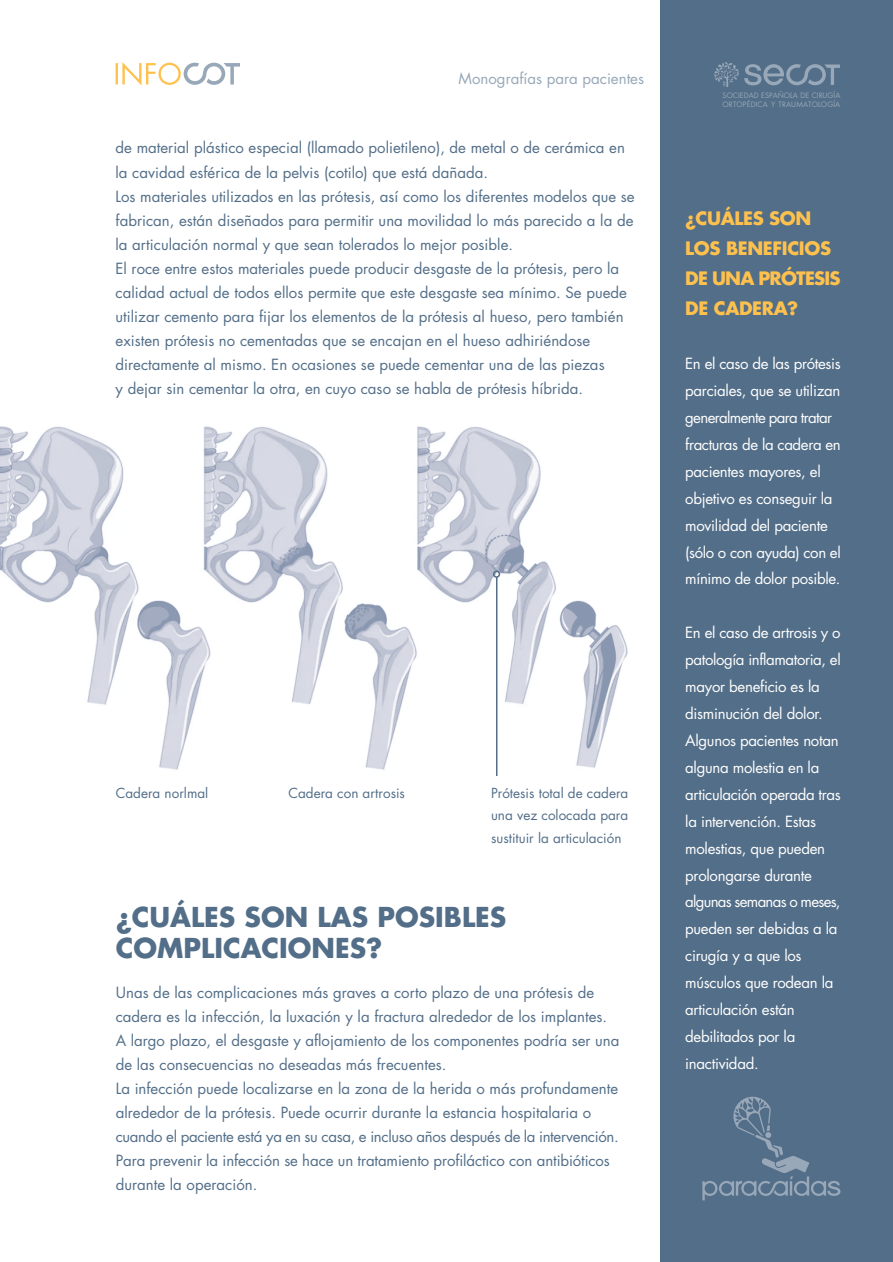
<style>
.page{position:relative;width:893px;height:1262px;background:#fff}
.page>*{position:absolute;margin:0;border:0;box-sizing:border-box;transform-origin:0 0}
.t1{font:700 26.7px/30.6px "Futura Std";color:#536e88}
.t2{font:700 18px/29.8px "Futura Std";letter-spacing:-.02em;color:#ffc14d}
.t3{font:15px/24px "Futura";color:#536e88}
.t4{font:15px/26.8px "Futura";letter-spacing:-.02em;color:#fff}
.t5{font:15px "Futura";color:#98a8b8}
.t6{font:13.5px/22.5px "Futura";color:#536e88;text-align:justify}
.t7{font:7.2px/8.9px "Futura";letter-spacing:.015em;color:#98a8b8}
</style>
<div class="page">
<div style="left:660px;top:0;width:232px;height:1262px;background:#536e88"></div>
<svg style="left:116px;top:62px;width:124px;height:23px"></svg>
<svg style="left:702px;top:1096px;width:138px;height:104px"></svg>
<img style="left:0;top:426px;width:628px;height:350px">
<hr style="left:496px;top:577px;width:1px;height:199px;background:#536e88">
<div style="left:493px;top:570px;width:7px;height:8px;border:2px solid #536e88;border-radius:50%"></div>
<svg style="left:714px;top:62px;width:125px;height:25px"></svg>
<p class="t5" style="left:458px;top:69px;width:187px">Monografías para pacientes</p>
<p class="t3" style="left:115px;top:136px;width:520px">de material plástico especial (llamado polietileno), de metal o de cerámica en la cavidad esférica de la pelvis (cotilo) que está dañada.<br>Los materiales utilizados en las prótesis, así como los diferentes modelos que se fabrican, están diseñados para permitir una movilidad lo más parecido a la de la articulación normal y que sean tolerados lo mejor posible.<br>El roce entre estos materiales puede producir desgaste de la prótesis, pero la calidad actual de todos ellos permite que este desgaste sea mínimo. Se puede utilizar cemento para fijar los elementos de la prótesis al hueso, pero también existen prótesis no cementadas que se encajan en el hueso adhiriéndose directamente al mismo. En ocasiones se puede cementar una de las piezas<br>y dejar sin cementar la otra, en cuyo caso se habla de prótesis híbrida.</p>
<p class="t6" style="left:116px;top:781px;width:94px">Cadera norlmal</p>
<p class="t6" style="left:288px;top:781px;width:118px">Cadera con artrosis</p>
<p class="t6" style="left:491px;top:781px;width:139px">Prótesis total de cadera una vez colocada para sustituir la articulación</p>
<h1 class="t1" style="left:116px;top:901px;width:392px">¿CUÁLES SON LAS POSIBLES<br>COMPLICACIONES?</h1>
<p class="t3" style="left:116px;top:980px;width:505px">Unas de las complicaciones más graves a corto plazo de una prótesis de cadera es la infección, la luxación y la fractura alrededor de los implantes.<br>A largo plazo, el desgaste y aflojamiento de los componentes podría ser una de las consecuencias no deseadas más frecuentes.<br>La infección puede localizarse en la zona de la herida o más profundamente alrededor de la prótesis. Puede ocurrir durante la estancia hospitalaria o cuando el paciente está ya en su casa, e incluso años después de la intervención.<br>Para prevenir la infección se hace un tratamiento profiláctico con antibióticos durante la operación.</p>
<p class="t7" style="left:722px;top:91px;width:119px">SOCIEDAD ESPAÑOLA DE CIRUGÍA<br>ORTOPÉDICA Y TRAUMATOLOGÍA</p>
<p class="t2" style="left:685px;top:203px;width:157px">¿CUÁLES SON<br>LOS BENEFICIOS<br>DE UNA PRÓTESIS<br>DE CADERA?</p>
<p class="t4" style="left:685px;top:350px;width:157px">En el caso de las prótesis parciales, que se utilizan generalmente para tratar fracturas de la cadera en pacientes mayores, el objetivo es conseguir la movilidad del paciente (sólo o con ayuda) con el mínimo de dolor posible.</p>
<p class="t4" style="left:685px;top:619px;width:157px">En el caso de artrosis y o patología inflamatoria, el mayor beneficio es la disminución del dolor.<br>Algunos pacientes notan alguna molestia en la articulación operada tras la intervención. Estas molestias, que pueden prolongarse durante algunas semanas o meses, pueden ser debidas a la cirugía y a que los músculos que rodean la articulación están debilitados por la inactividad.</p>
</div>
